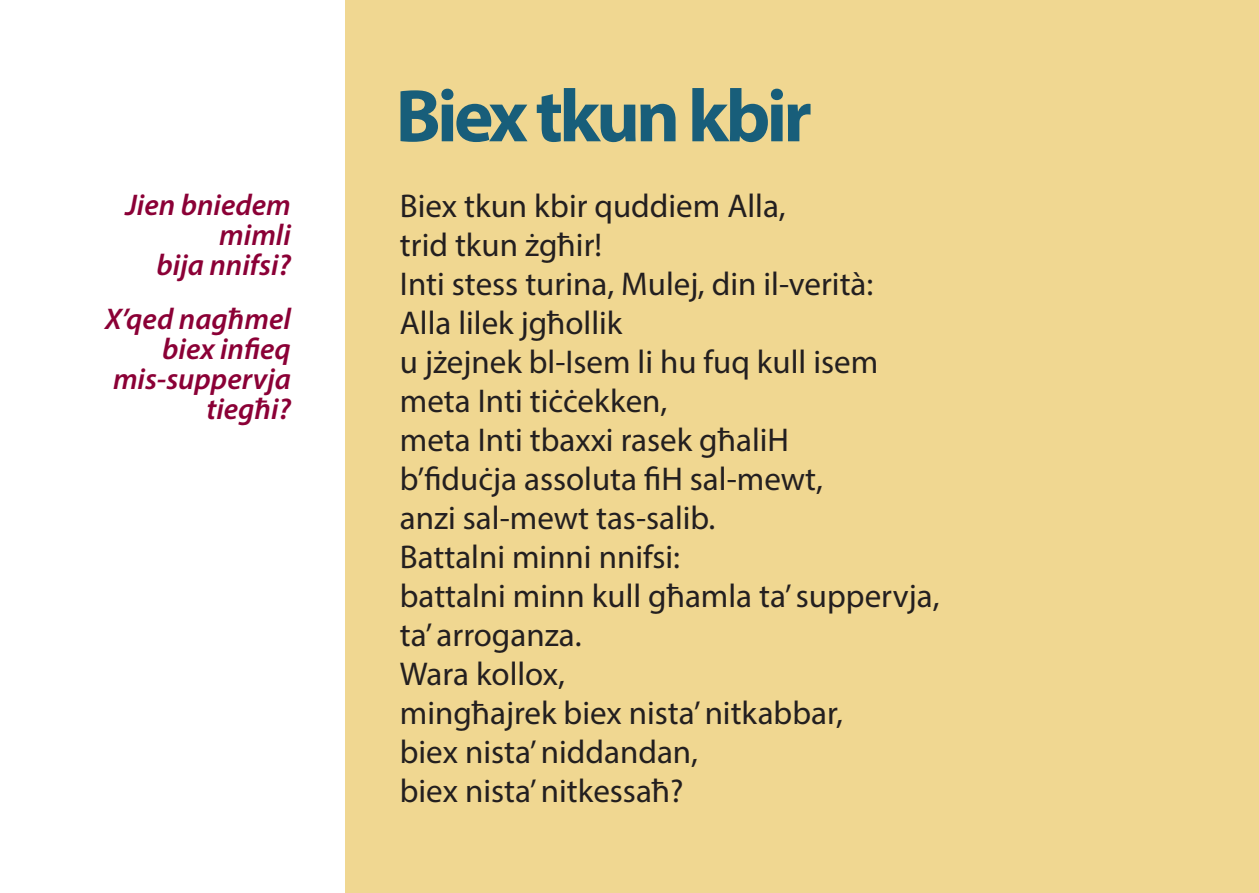
<style>
.page{position:relative;width:1259px;height:893px;background:#fff}
.page>*{position:absolute;margin:0;border:0;box-sizing:border-box;transform-origin:0 0}
.jub-boldheadings{font:700 75px "Myriad Pro";letter-spacing:-.05em;color:#185e7a}
.t1{font:33px "Myriad Pro";color:#231f20}
.t2{font:italic 600 30px/30px "Myriad Pro";color:#8b0036;text-align:right}
</style>
<div class="page">
<div style="left:345px;top:0;width:914px;height:893px;background:#f0d791"></div>
<p class="t2" style="left:125px;top:189px;width:167px">Jien bniedem mimli</p>
<p class="t2" style="left:156px;top:249px;width:136px">bija nnifsi?</p>
<p class="t2" style="left:105px;top:303px;width:187px">X’qed nagħmel biex infieq</p>
<p class="t2" style="left:113px;top:363px;width:179px">mis-suppervja tiegħi?</p>
<p class="jub-boldheadings" style="left:395px;top:67px;width:418px">Biex tkun kbir</p>
<p class="t1" style="left:400px;top:186px;width:387px">Biex tkun kbir quddiem Alla,</p>
<p class="t1" style="left:400px;top:225px;width:204px">trid tkun żgħir!</p>
<p class="t1" style="left:400px;top:264px;width:475px">Inti stess turina, Mulej, din il-verità:</p>
<p class="t1" style="left:400px;top:303px;width:224px">Alla lilek jgħollik</p>
<p class="t1" style="left:400px;top:342px;width:480px">u jżejnek bl-Isem li hu fuq kull isem</p>
<p class="t1" style="left:400px;top:381px;width:269px">meta Inti tiċċekken,</p>
<p class="t1" style="left:400px;top:420px;width:391px">meta Inti tbaxxi rasek għaliH</p>
<p class="t1" style="left:400px;top:459px;width:424px">b’fiduċja assoluta fiH sal-mewt,</p>
<p class="t1" style="left:400px;top:498px;width:317px">anzi sal-mewt tas-salib.</p>
<p class="t1" style="left:400px;top:537px;width:282px">Battalni minni nnifsi:</p>
<p class="t1" style="left:400px;top:576px;width:541px">battalni minn kull għamla ta’ suppervja,</p>
<p class="t1" style="left:400px;top:615px;width:183px">ta’ arroganza.</p>
<p class="t1" style="left:400px;top:654px;width:167px">Wara kollox,</p>
<p class="t1" style="left:400px;top:693px;width:445px">mingħajrek biex nista’ nitkabbar,</p>
<p class="t1" style="left:400px;top:732px;width:300px">biex nista’ niddandan,</p>
<p class="t1" style="left:400px;top:771px;width:285px">biex nista’ nitkessaħ?</p>
</div>
